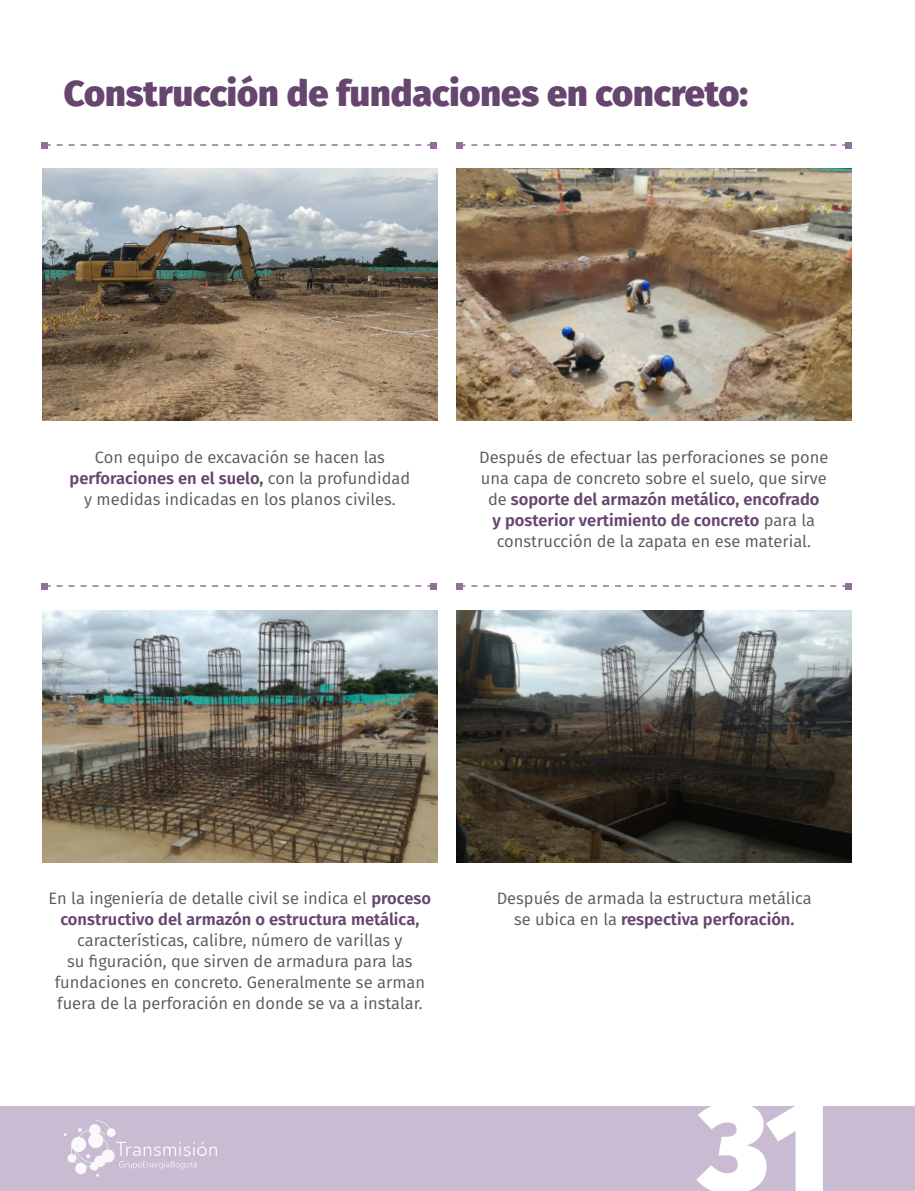
<style>
.page{position:relative;width:915px;height:1191px;background:#fff}
.page>*{position:absolute;margin:0;border:0;box-sizing:border-box;transform-origin:0 0}
.t1{font:900 127.5px "Fira Sans";color:#fff}
.Subtítulos{font:800 36px "Fira Sans";color:#66456f}
.t2{font:16.5px/21px "Fira Sans";color:#57585a;text-align:center}
.s1{font-weight:600;color:#66456f}
</style>
<div class="page">
<div style="left:0;top:1106px;width:914px;height:85px;background:#c8bbd2"></div>
<svg style="left:64px;top:1120px;width:153px;height:56px"></svg>
<img style="left:43px;top:169px;width:394px;height:251px">
<img style="left:456px;top:169px;width:394px;height:251px">
<img style="left:43px;top:610px;width:394px;height:252px">
<img style="left:456px;top:610px;width:394px;height:252px">
<svg style="left:42px;top:142px;width:394px;height:6px"></svg>
<svg style="left:456px;top:142px;width:394px;height:6px"></svg>
<svg style="left:42px;top:583px;width:394px;height:6px"></svg>
<svg style="left:456px;top:583px;width:394px;height:6px"></svg>
<p class="Subtítulos" style="left:64px;top:61px;width:685px">Construcción de fundaciones en concreto:</p>
<p class="t2" style="left:69px;top:446px;width:342px">Con equipo de excavación se hacen las <span class="s1">perforaciones en el suelo,</span> con la profundidad y medidas indicadas en los planos civiles.</p>
<p class="t2" style="left:479px;top:446px;width:351px">Después de efectuar las perforaciones se pone una capa de concreto sobre el suelo, que sirve de <span class="s1">soporte del armazón metálico, encofrado<br>y posterior vertimiento de concreto</span> para la construcción de la zapata en ese material.</p>
<p class="t2" style="left:49px;top:887px;width:384px">En la ingeniería de detalle civil se indica el <span class="s1">proceso constructivo del armazón o estructura metálica, </span>características, calibre, nú mero de varillas y<br>su figuración, que sirven de armadura para las fundaciones en concreto. Generalmente se arman fuera de la perforación en donde se va a instalar.</p>
<p class="t2" style="left:496px;top:887px;width:316px">Después de armada la estructura metálica se ubica en la <span class="s1">respectiva perforación.</span></p>
<h1 class="t1" style="left:699px;top:1028px;width:132px">31</h1>
</div>
